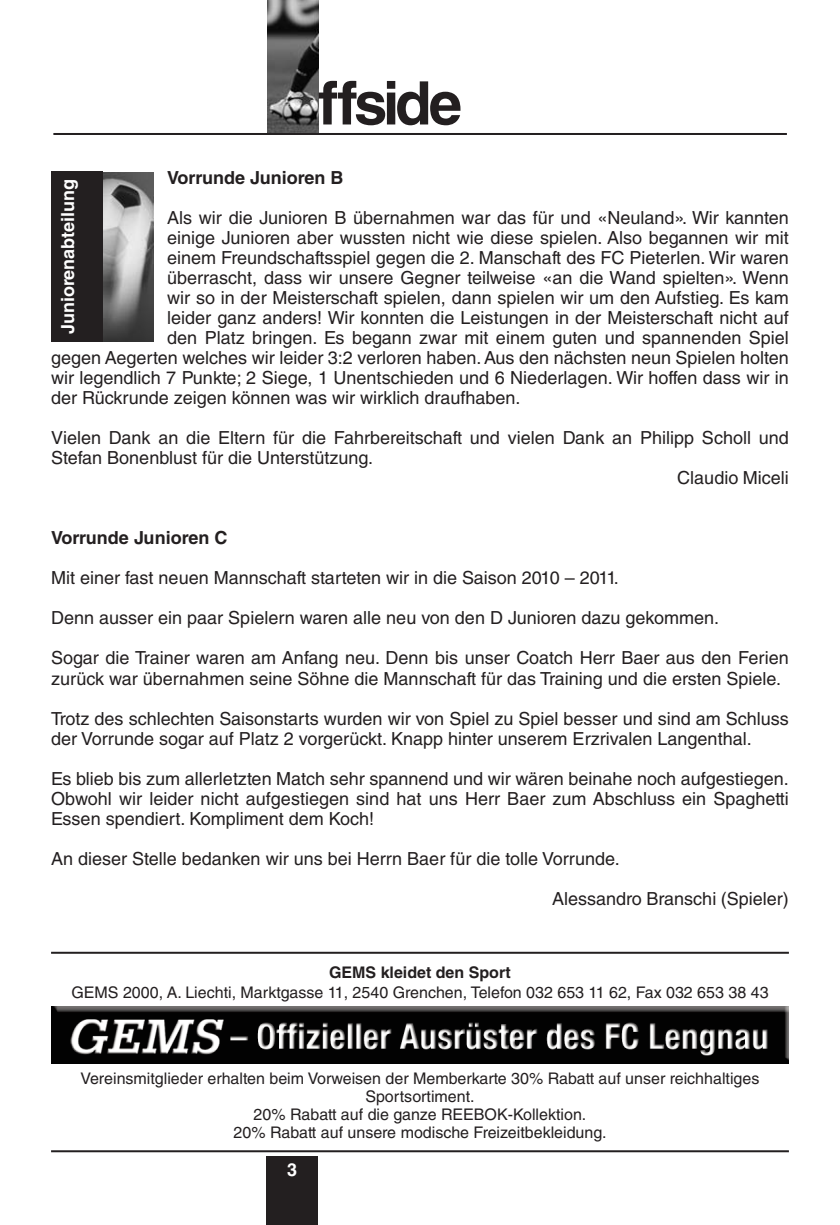
<style>
.page{position:relative;width:840px;height:1225px;background:#fff}
.page>*{position:absolute;margin:0;border:0;box-sizing:border-box;transform-origin:0 0}
.t1{font:700 60px "Helvetica LT Std";letter-spacing:-.055em;color:#231f20}
.t2{font:18px/20px "Helvetica LT Std";color:#231f20}
.t3{font:700 18px "Helvetica LT Std";color:#231f20}
.t4{font:700 18px "Helvetica LT Std";color:#fff}
.t5{font:16px/18px "Helvetica LT Std";color:#231f20;text-align:center}
.t6{font:700 16px "Helvetica LT Std";color:#231f20}
</style>
<div class="page">
<div style="left:266px;top:1157px;width:51px;height:68px;background:#231f20"></div>
<hr style="left:51px;top:1150px;width:737px;height:2px;background:#231f20">
<hr style="left:51px;top:951px;width:737px;height:2px;background:#231f20">
<img style="left:51px;top:1006px;width:737px;height:57px">
<img style="left:267px;top:0;width:51px;height:132px">
<hr style="left:53px;top:133px;width:733px;height:2px;background:#231f20">
<img style="left:102px;top:172px;width:51px;height:169px">
<div style="left:51px;top:171px;width:51px;height:170px;background:#231f20"></div>
<h1 class="t1" style="left:318px;top:81px;width:145px">ffside</h1>
<p class="t3" style="left:167px;top:171px;width:178px">Vorrunde Junioren B</p>
<p class="t2" style="left:167px;top:210px;width:623px">Als wir die Junioren B übernahmen war das für und «Neuland». Wir kannten</p>
<p class="t2" style="left:167px;top:230px;width:623px">einige Junioren aber wussten nicht wie diese spielen. Also begannen wir mit</p>
<p class="t2" style="left:167px;top:250px;width:622px">einem Freundschaftsspiel gegen die 2. Manschaft des FC Pieterlen. Wir waren</p>
<p class="t2" style="left:167px;top:270px;width:622px">überrascht, dass wir unsere Gegner teilweise «an die Wand spielten». Wenn</p>
<p class="t2" style="left:167px;top:290px;width:622px">wir so in der Meisterschaft spielen, dann spielen wir um den Aufstieg. Es kam</p>
<p class="t2" style="left:167px;top:310px;width:622px">leider ganz anders! Wir konnten die Leistungen in der Meisterschaft nicht auf</p>
<p class="t2" style="left:167px;top:330px;width:622px">den Platz bringen. Es begann zwar mit einem guten und spannenden Spiel</p>
<p class="t2" style="left:51px;top:350px;width:739px">gegen Aegerten welches wir leider 3:2 verloren haben. Aus den nächsten neun Spielen holten</p>
<p class="t2" style="left:51px;top:370px;width:738px">wir legendlich 7 Punkte; 2 Siege, 1 Unentschieden und 6 Niederlagen. Wir hoffen dass wir in</p>
<p class="t2" style="left:51px;top:390px;width:471px">der Rückrunde zeigen können was wir wirklich draufhaben.</p>
<p class="t2" style="left:51px;top:430px;width:739px">Vielen Dank an die Eltern für die Fahrbereitschaft und vielen Dank an Philipp Scholl und</p>
<p class="t2" style="left:51px;top:450px;width:323px">Stefan Bonenblust für die Unterstützung.</p>
<p class="t2" style="left:677px;top:470px;width:113px">Claudio Miceli</p>
<p class="t4" style="left:61px;top:334px;width:157px;rotate:-90deg">Juniorenabteilung</p>
<p class="t3" style="left:51px;top:531px;width:178px">Vorrunde Junioren C</p>
<p class="t2" style="left:51px;top:570px;width:568px">Mit einer fast neuen Mannschaft starteten wir in die Saison 2010 – 2011.</p>
<p class="t2" style="left:51px;top:610px;width:669px">Denn ausser ein paar Spielern waren alle neu von den D Junioren dazu gekommen.</p>
<p class="t2" style="left:51px;top:650px;width:739px">Sogar die Trainer waren am Anfang neu. Denn bis unser Coatch Herr Baer aus den Ferien zurück war übernahmen seine Söhne die Mannschaft für das Training und die ersten Spiele.</p>
<p class="t2" style="left:51px;top:710px;width:739px">Trotz des schlechten Saisonstarts wurden wir von Spiel zu Spiel besser und sind am Schluss der Vorrunde sogar auf Platz 2 vorgerückt. Knapp hinter unserem Erzrivalen Langenthal.</p>
<p class="t2" style="left:51px;top:770px;width:739px;text-align:justify">Es blieb bis zum allerletzten Match sehr spannend und wir wären beinahe noch aufgestiegen.<br>Obwohl wir leider nicht aufgestiegen sind hat uns Herr Baer zum Abschluss ein Spaghetti Essen spendiert. Kompliment dem Koch!</p>
<p class="t2" style="left:51px;top:850px;width:570px">An dieser Stelle bedanken wir uns bei Herrn Baer für die tolle Vorrunde.</p>
<p class="t2" style="left:552px;top:890px;width:238px">Alessandro Branschi (Spieler)</p>
<p class="t6" style="left:329px;top:966px;width:183px">GEMS kleidet den Sport</p>
<p class="t5" style="left:71px;top:984px;width:698px">GEMS 2000, A. Liechti, Marktgasse 11, 2540 Grenchen, Telefon 032 653 11 62, Fax 032 653 38 43</p>
<p class="t5" style="left:81px;top:1070px;width:680px">Vereinsmitglieder erhalten beim Vorweisen der Memberkarte 30% Rabatt auf unser reichhaltiges Sportsortiment.<br>20% Rabatt auf die ganze REEBOK-Kollektion.<br>20% Rabatt auf unsere modische Freizeitbekleidung.</p>
<p class="t4" style="left:287px;top:1163px;width:12px">3</p>
</div>
